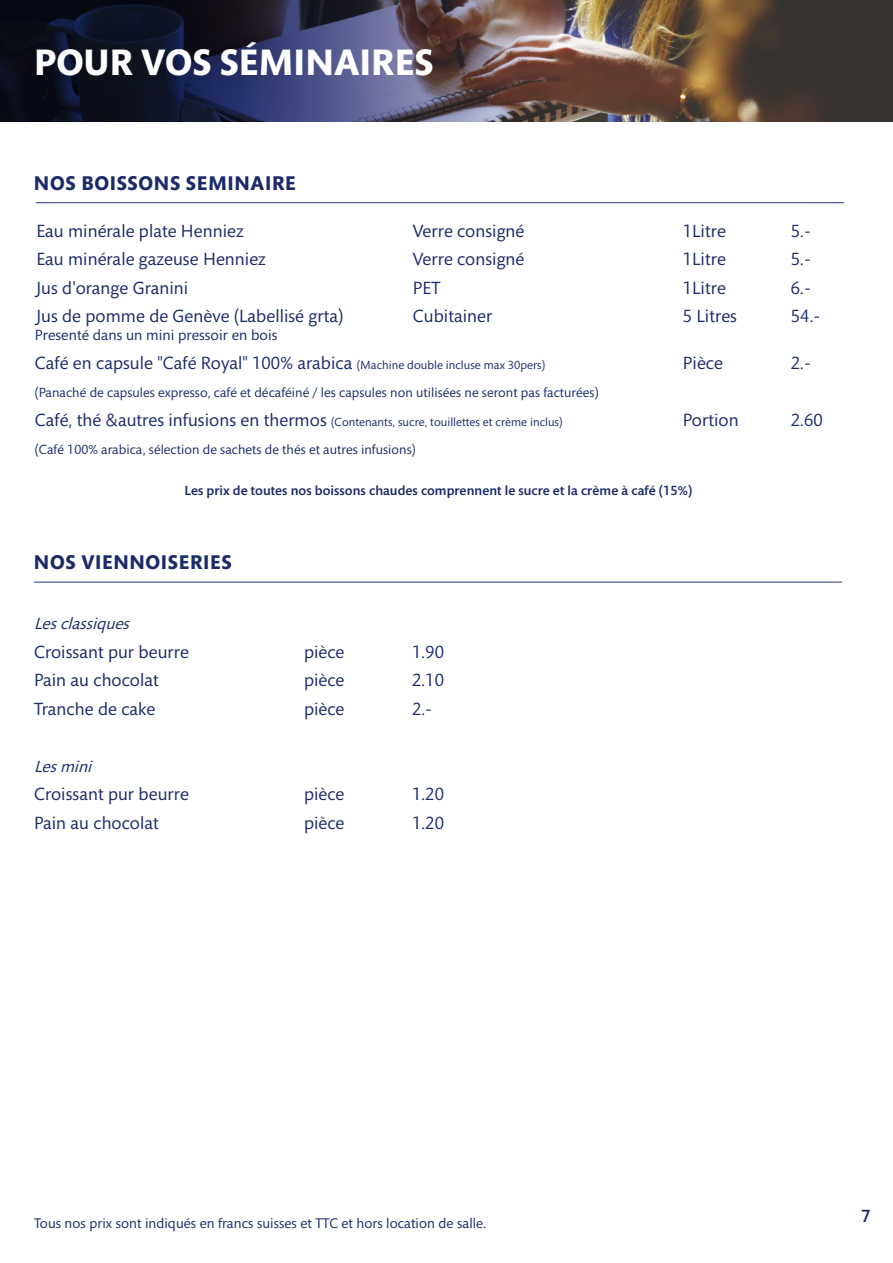
<style>
.page{position:relative;width:893px;height:1263px;background:#fff}
.page>*{position:absolute;margin:0;border:0;box-sizing:border-box;transform-origin:0 0}
.t1{font:700 37.5px "Mundo Sans Std";color:#fff}
.t2{font:700 20.25px "Mundo Sans Std";letter-spacing:.03em;color:#1a2b68}
.t3{font:18px "Mundo Sans Std";letter-spacing:.005em;color:#1a2b68}
.t4{font:500 18px "Mundo Sans Std";color:#1a2b68}
.t5{font:italic 16.5px "Mundo Sans Std";color:#1a2b68}
.t6{font:15px "Mundo Sans Std";letter-spacing:.005em;color:#1a2b68}
.t7{font:14.25px "Mundo Sans Std";letter-spacing:.005em;color:#1a2b68}
.t8{font:13.5px "Mundo Sans Std";letter-spacing:.005em;color:#1a2b68}
.t9{font:500 13.5px "Mundo Sans Std";letter-spacing:.005em;color:#1a2b68}
.t10{font:12px "Mundo Sans Std";letter-spacing:.005em;color:#1a2b68}
.s1{font-size:12px}
.s2{font-size:18px}
</style>
<div class="page">
<img style="left:728px;top:0;width:165px;height:122px">
<hr style="left:36px;top:202px;width:808px;height:1px;background:#283583">
<img style="left:0;top:0;width:728px;height:122px">
<hr style="left:34px;top:582px;width:808px;height:1px;background:#283583">
<h1 class="t1" style="left:34px;top:41px;width:401px">POUR VOS SÉMINAIRES</h1>
<p class="t2" style="left:34px;top:172px;width:263px">NOS BOISSONS SEMINAIRE</p>
<p class="t3" style="left:36px;top:221px;width:209px">Eau minérale plate Henniez</p>
<p class="t3" style="left:413px;top:221px;width:113px">Verre consigné</p>
<p class="t3" style="left:683px;top:221px;width:44px">1Litre</p>
<p class="t3" style="left:791px;top:221px;width:22px">5.-</p>
<p class="t3" style="left:36px;top:250px;width:231px">Eau minérale gazeuse Henniez</p>
<p class="t3" style="left:413px;top:250px;width:113px">Verre consigné</p>
<p class="t3" style="left:683px;top:250px;width:44px">1Litre</p>
<p class="t3" style="left:791px;top:250px;width:22px">5.-</p>
<p class="t3" style="left:36px;top:278px;width:153px">Jus d'orange Granini</p>
<p class="t3" style="left:413px;top:278px;width:29px">PET</p>
<p class="t3" style="left:683px;top:278px;width:44px">1Litre</p>
<p class="t3" style="left:791px;top:278px;width:22px">6.-</p>
<p class="t3" style="left:36px;top:307px;width:308px">Jus de pomme de Genève (Labellisé grta)</p>
<p class="t3" style="left:413px;top:307px;width:81px">Cubitainer</p>
<p class="t3" style="left:683px;top:307px;width:56px">5 Litres</p>
<p class="t3" style="left:791px;top:307px;width:31px">54.-</p>
<p class="t6" style="left:35px;top:327px;width:244px">Presenté dans un mini pressoir en bois</p>
<p class="t3" style="left:35px;top:353px;width:512px">Café en capsule "Café Royal" 100% arabica <span class="s1">(Machine double incluse max 30pers)</span></p>
<p class="t3" style="left:683px;top:353px;width:41px">Pièce</p>
<p class="t3" style="left:791px;top:353px;width:22px">2.-</p>
<p class="t8" style="left:35px;top:386px;width:565px">(Panaché de capsules expresso, café et décaféiné / les capsules non utilisées ne seront pas facturées)</p>
<p class="t10" style="left:35px;top:415px;width:529px"><span class="s2">Café, thé &amp;autres infusions en thermos</span> (Contenants, sucre, touillettes et crème inclus)</p>
<p class="t3" style="left:683px;top:410px;width:57px">Portion</p>
<p class="t3" style="left:791px;top:410px;width:33px">2.60</p>
<p class="t8" style="left:35px;top:443px;width:382px">(Café 100% arabica, sélection de sachets de thés et autres infusions)</p>
<p class="t9" style="left:185px;top:483px;width:509px">Les prix de toutes nos boissons chaudes comprennent le sucre et la crème à café (15%)</p>
<p class="t2" style="left:34px;top:551px;width:199px">NOS VIENNOISERIES</p>
<p class="t5" style="left:34px;top:615px;width:101px">Lesclassiques</p>
<p class="t3" style="left:34px;top:642px;width:156px">Croissant pur beurre</p>
<p class="t3" style="left:304px;top:642px;width:42px">pièce</p>
<p class="t3" style="left:412px;top:642px;width:33px">1.90</p>
<p class="t3" style="left:34px;top:670px;width:126px">Pain au chocolat</p>
<p class="t3" style="left:304px;top:670px;width:42px">pièce</p>
<p class="t3" style="left:412px;top:670px;width:33px">2.10</p>
<p class="t3" style="left:34px;top:699px;width:123px">Tranche de cake</p>
<p class="t3" style="left:304px;top:699px;width:42px">pièce</p>
<p class="t3" style="left:412px;top:699px;width:22px">2.-</p>
<p class="t5" style="left:34px;top:757px;width:64px">Lesmini</p>
<p class="t3" style="left:34px;top:784px;width:156px">Croissant pur beurre</p>
<p class="t3" style="left:304px;top:784px;width:42px">pièce</p>
<p class="t3" style="left:412px;top:784px;width:33px">1.20</p>
<p class="t3" style="left:34px;top:813px;width:126px">Pain au chocolat</p>
<p class="t3" style="left:304px;top:813px;width:42px">pièce</p>
<p class="t3" style="left:412px;top:813px;width:33px">1.20</p>
<p class="t7" style="left:34px;top:1216px;width:454px">Tous nos prix sont indiqués en francs suisses et TTC et hors location de salle.</p>
<p class="t4" style="left:861px;top:1206px;width:11px">7</p>
</div>
